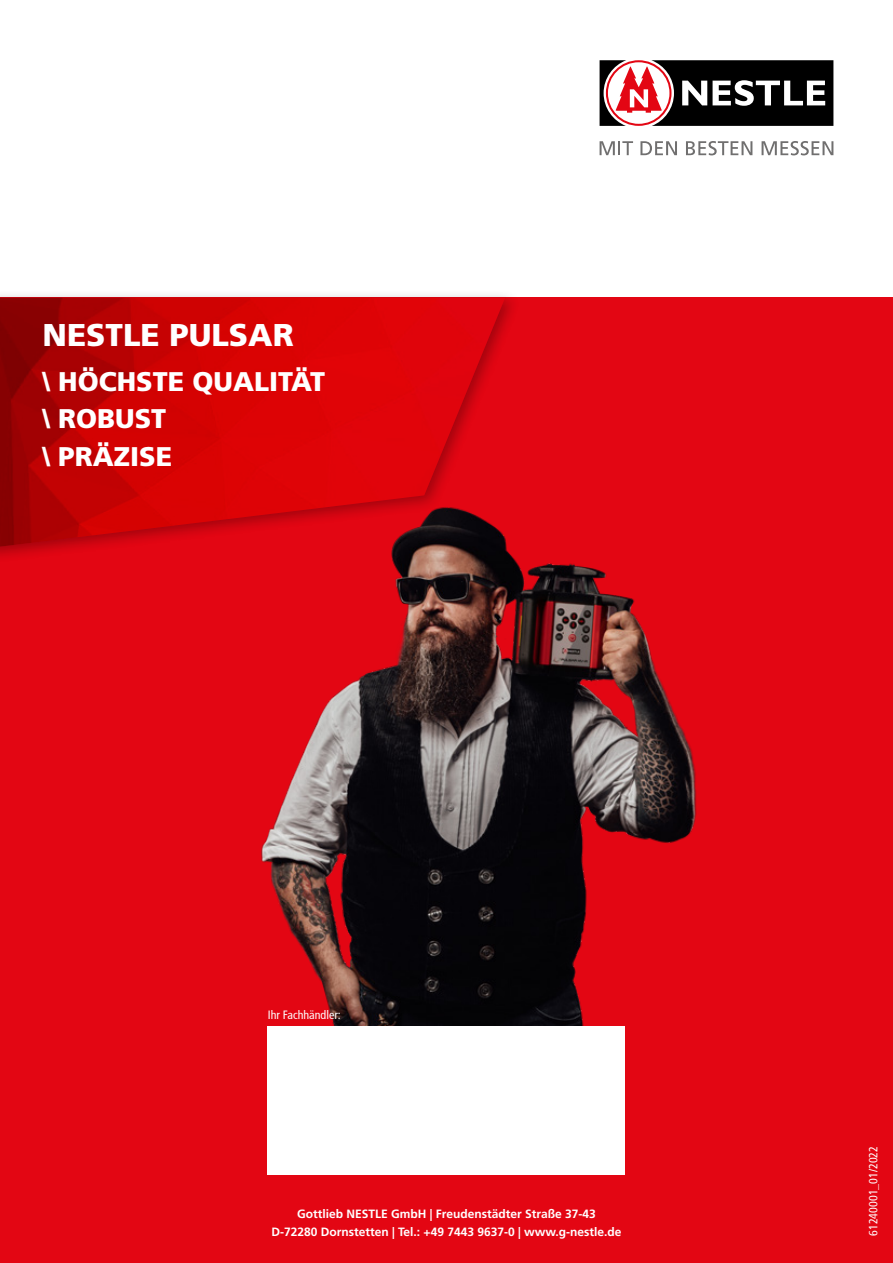
<style>
.page{position:relative;width:893px;height:1263px;background:#fff}
.page>*{position:absolute;margin:0;border:0;box-sizing:border-box;transform-origin:0 0}
.t1{font:900 31.5px "Frutiger LT Pro";color:#fff}
.t2{font:900 27px/37.5px "Frutiger LT Pro";color:#fff}
.t3{font:700 12px/18px "Frutiger LT Com";color:#fff;text-align:center}
.t4{font:condensed 12px "Frutiger";color:#fff}
</style>
<div class="page">
<div style="left:0;top:298px;width:893px;height:965px;background:#e30613"></div>
<img style="left:261px;top:563px;width:436px;height:538px">
<div style="left:268px;top:1026px;width:357px;height:149px;background:#fff"></div>
<svg style="left:600px;top:141px;width:33px;height:14px"></svg>
<svg style="left:640px;top:141px;width:37px;height:14px"></svg>
<svg style="left:686px;top:141px;width:66px;height:14px"></svg>
<svg style="left:762px;top:141px;width:71px;height:14px"></svg>
<svg style="left:600px;top:60px;width:233px;height:66px"></svg>
<div style="left:0;top:289px;width:521px;height:275px;background:#000;opacity:.3"></div>
<img style="left:0;top:298px;width:505px;height:249px">
<h1 class="t1" style="left:43px;top:315px;width:253px">NESTLE PULSAR</h1>
<h2 class="t2" style="left:43px;top:362px;width:284px">\ HÖCHSTE QUALITÄT \ ROBUST<br>\ PRÄZISE</h2>
<p class="t4" style="left:268px;top:1007px;width:75px">Ihr Fachhändler:</p>
<p class="t3" style="left:271px;top:1205px;width:352px">Gottlieb NESTLE GmbH | Freudenstädter Straße 37-43<br>D-72280 Dornstetten | Tel.: +49 7443 9637-0 | www.g-nestle.de</p>
<p class="t4" style="left:866px;top:1236px;width:91px;rotate:-90deg">61240001_01/2022</p>
</div>
